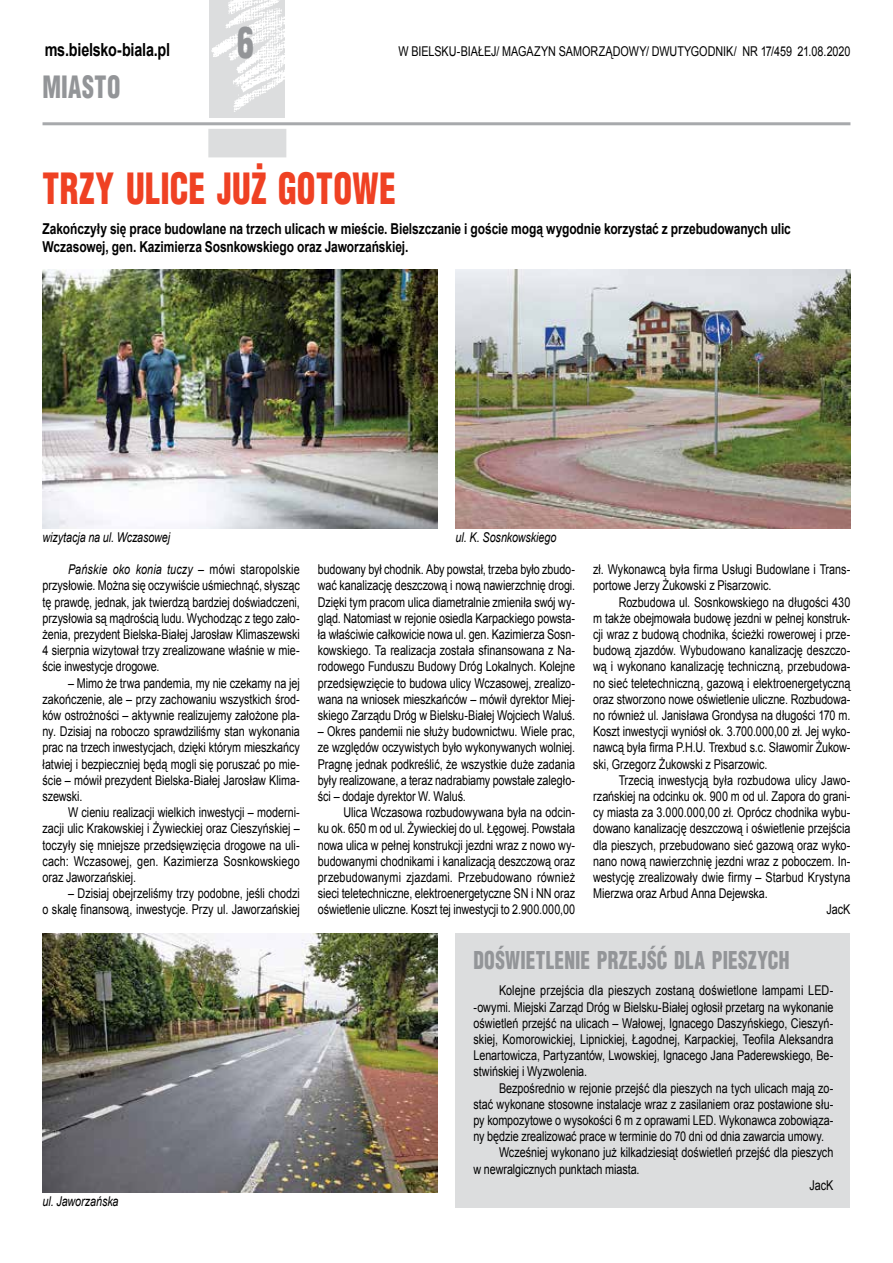
<style>
.page{position:relative;width:893px;height:1263px;background:#fff}
.page>*{position:absolute;margin:0;border:0;box-sizing:border-box;transform-origin:0 0}
.t1{font:900 42px "Switzerland Cond";letter-spacing:.01em;color:#ef4123;scale:.8 1}
.t2{font:900 42px "Switzerland Cond";color:#939598;scale:.8 1}
.t3{font:900 30px "Switzerland Cond";letter-spacing:.02em;color:#939598;scale:.8 1}
.t4{font:900 24px "Switzerland Cond";letter-spacing:.015em;color:#939598;scale:.8 1}
.t5{font:700 18px "Arial";letter-spacing:-.015em;color:#000;scale:.8 1}
.t6{font:700 15px/18px "Arial";letter-spacing:-.005em;color:#000;scale:.8 1}
.t7{font:13.5px/16.2px "Arial";letter-spacing:-.005em;color:#000;text-align:justify;scale:.8 1}
.t8{font:italic 13.5px "Arial";letter-spacing:-.01em;color:#000;scale:.8 1}
.s1{font-style:italic}
</style>
<div class="page">
<hr style="left:43px;top:122px;width:807px;height:3px;background:#a7a9ac">
<img style="left:209px;top:0;width:76px;height:118px">
<div style="left:208px;top:129px;width:78px;height:28px;background:#dcddde"></div>
<div style="left:455px;top:934px;width:395px;height:274px;background:#dcddde"></div>
<img style="left:43px;top:269px;width:394px;height:260px">
<img style="left:455px;top:269px;width:395px;height:260px">
<img style="left:43px;top:934px;width:394px;height:259px">
<h3 class="t5" style="left:45px;top:37px;width:158px">ms.bielsko-biala.pl</h3>
<h2 class="t3" style="left:43px;top:68px;width:99px">MIASTO</h2>
<h1 class="t2" style="left:237px;top:16px;width:22px">6</h1>
<p class="t7" style="left:399px;top:43px;width:566px">W BIELSKU-BIAŁEJ/ MAGAZYN SAMORZĄDOWY/ DWUTYGODNIK/ NR 17/459 21.08.2020</p>
<h1 class="t1" style="left:43px;top:162px;width:443px">TRZY ULICE JUŻ GOTOWE</h1>
<p class="t6" style="left:43px;top:220px;width:937px">Zakończyły się prace budowlane na trzech ulicach w mieście. Bielszczanie i goście mogą wygodnie korzystać z przebudowanych ulic<br>Wczasowej, gen. Kazimierza Sosnkowskiego oraz Jaworzańskiej.</p>
<p class="t8" style="left:43px;top:528px;width:161px">wizytacja na ul. Wczasowej</p>
<p class="t8" style="left:455px;top:528px;width:128px">ul. K. Sosnkowskiego</p>
<p class="t7" style="left:43px;top:561px;width:323px;text-indent:26px"><span class="s1">Pańskie oko konia tuczy</span> – mówi staropolskie przysłowie. Można się oczywiście uśmiechnąć, słysząc tę prawdę, jednak, jak twierdzą bardziej doświadczeni, przysłowia są mądrością ludu. Wychodząc z tego zało&shy;żenia, prezydent Bielska-Białej Jarosław Klimaszewski 4 sierpnia wizytował trzy zrealizowane właśnie w mie&shy;ście inwestycje drogowe.</p>
<p class="t7" style="left:43px;top:675px;width:323px;text-indent:26px">– Mimo że trwa pandemia, my nie czekamy na jej zakończenie, ale – przy zachowaniu wszystkich środ&shy;ków ostrożności – aktywnie realizujemy założone pla&shy;ny. Dzisiaj na roboczo sprawdziliśmy stan wykonania prac na trzech inwestycjach, dzięki którym mieszkańcy łatwiej i bezpieczniej będą mogli się poruszać po mie&shy;ście – mówił prezydent Bielska-Białej Jarosław Klima&shy;szewski.</p>
<p class="t7" style="left:43px;top:804px;width:323px;text-indent:26px">W cieniu realizacji wielkich inwestycji – moderni&shy;zacji ulic Krakowskiej i Żywieckiej oraz Cieszyńskiej – toczyły się mniejsze przedsięwzięcia drogowe na uli&shy;cach: Wczasowej, gen. Kazimierza Sosnkowskiego oraz Jaworzańskiej.</p>
<p class="t7" style="left:43px;top:885px;width:323px;text-align:right">– Dzisiaj obejrzeliśmy trzy podobne, jeśli chodzi<br>o skalę finansową, inwestycje. Przy ul. Jaworzańskiej</p>
<p class="t8" style="left:43px;top:1192px;width:97px">ul. Jaworzańska</p>
<p class="t7" style="left:593px;top:561px;width:323px">zł. Wykonawcą była firma Usługi Budowlane i Trans&shy;portowe Jerzy Żukowski z Pisarzowic.</p>
<p class="t7" style="left:593px;top:594px;width:323px;text-indent:26px">Rozbudowa ul. Sosnkowskiego na długości 430 m także obejmowała budowę jezdni w pełnej konstruk&shy;cji wraz z budową chodnika, ścieżki rowerowej i prze&shy;budową zjazdów. Wybudowano kanalizację deszczo&shy;wą i wykonano kanalizację techniczną, przebudowa&shy;no sieć teletechniczną, gazową i elektroenergetyczną oraz stworzono nowe oświetlenie uliczne. Rozbudowa&shy;no również ul. Janisława Grondysa na długości 170 m.<br>Koszt inwestycji wyniósł ok. 3.700.000,00 zł. Jej wyko&shy;nawcą była firma P.H.U. Trexbud s.c. Sławomir Żukow&shy;ski, Grzegorz Żukowski z Pisarzowic.</p>
<p class="t7" style="left:619px;top:772px;width:291px">Trzecią inwestycją była rozbudowa ulicy Jawo-</p>
<p class="t7" style="left:593px;top:788px;width:323px">rzańskiej na odcinku ok. 900 m od ul. Zapora do grani-</p>
<p class="t7" style="left:593px;top:804px;width:323px">cy miasta za 3.000.000,00 zł. Oprócz chodnika wybu-</p>
<p class="t7" style="left:593px;top:820px;width:323px">dowano kanalizację deszczową i oświetlenie przejścia</p>
<p class="t7" style="left:593px;top:837px;width:323px">dla pieszych, przebudowano sieć gazową oraz wyko-</p>
<p class="t7" style="left:593px;top:853px;width:323px">nano nową nawierzchnię jezdni wraz z poboczem. In-</p>
<p class="t7" style="left:593px;top:869px;width:323px">westycję zrealizowały dwie firmy – Starbud Krystyna</p>
<p class="t7" style="left:593px;top:885px;width:220px">Mierzwa oraz Arbud Anna Dejewska.</p>
<p class="t7" style="left:826px;top:901px;width:31px">JacK</p>
<h3 class="t4" style="left:473px;top:944px;width:397px">DOŚWIETLENIE PRZEJŚĆ DLA PIESZYCH</h3>
<p class="t7" style="left:473px;top:982px;width:451px;text-indent:26px">Kolejne przejścia dla pieszych zostaną doświetlone lampami LED--owymi. Miejski Zarząd Dróg w Bielsku-Białej ogłosił przetarg na wykonanie oświetleń przejść na ulicach – Wałowej, Ignacego Daszyńskiego, Cieszyń&shy;skiej, Komorowickiej, Lipnickiej, Łagodnej, Karpackiej, Teofila Aleksandra Lenartowicza, Partyzantów, Lwowskiej, Ignacego Jana Paderewskiego, Be&shy;stwińskiej i Wyzwolenia.</p>
<p class="t7" style="left:499px;top:1080px;width:420px">Bezpośrednio w rejonie przejść dla pieszych na tych ulicach mają zo-</p>
<p class="t7" style="left:473px;top:1096px;width:451px">stać wykonane stosowne instalacje wraz z zasilaniem oraz postawione słu-</p>
<p class="t7" style="left:473px;top:1112px;width:451px">py kompozytowe o wysokości 6 m z oprawami LED. Wykonawca zobowiąza-</p>
<p class="t7" style="left:473px;top:1128px;width:440px">ny będzie zrealizować prace w terminie do 70 dni od dnia zawarcia umowy.</p>
<p class="t7" style="left:499px;top:1144px;width:420px">Wcześniej wykonano już kilkadziesiąt doświetleń przejść dla pieszych</p>
<p class="t7" style="left:473px;top:1161px;width:209px">w newralgicznych punktach miasta.</p>
<p class="t7" style="left:809px;top:1177px;width:31px">JacK</p>
<p class="t7" style="left:318px;top:561px;width:323px">budowany był chodnik. Aby powstał, trzeba było zbudo&shy;wać kanalizację deszczową i nową nawierzchnię drogi.<br>Dzięki tym pracom ulica diametralnie zmieniła swój wy&shy;gląd. Natomiast w rejonie osiedla Karpackiego powsta&shy;ła właściwie całkowicie nowa ul. gen. Kazimierza Sosn&shy;kowskiego. Ta realizacja została sfinansowana z Na&shy;rodowego Funduszu Budowy Dróg Lokalnych. Kolejne przedsięwzięcie to budowa ulicy Wczasowej, zrealizo&shy;wana na wniosek mieszkańców – mówił dyrektor Miej&shy;skiego Zarządu Dróg w Bielsku-Białej Wojciech Waluś.</p>
<p class="t7" style="left:318px;top:723px;width:323px">– Okres pandemii nie służy budownictwu. Wiele prac, ze względów oczywistych było wykonywanych wolniej.<br>Pragnę jednak podkreślić, że wszystkie duże zadania były realizowane, a teraz nadrabiamy powstałe zaległo&shy;ści – dodaje dyrektor W. Waluś.</p>
<p class="t7" style="left:318px;top:804px;width:323px;text-indent:26px">Ulica Wczasowa rozbudowywana była na odcin&shy;ku ok. 650 m od ul. Żywieckiej do ul. Łęgowej. Powstała nowa ulica w pełnej konstrukcji jezdni wraz z nowo wy&shy;budowanymi chodnikami i kanalizacją deszczową oraz przebudowanymi zjazdami. Przebudowano również sieci teletechniczne, elektroenergetyczne SN i NN oraz oświetlenie uliczne. Koszt tej inwestycji to 2.900.000,00</p>
</div>
